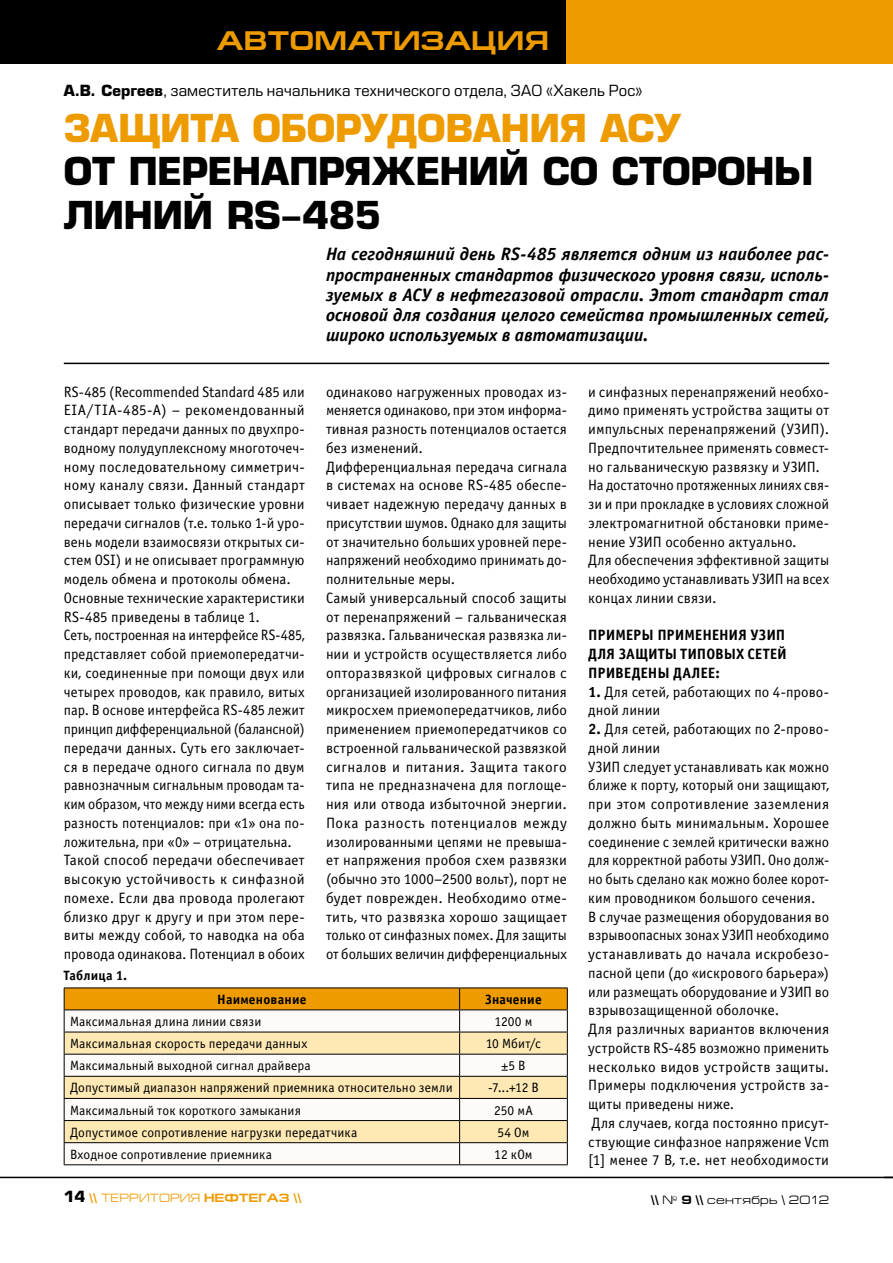
<style>
.page{position:relative;width:893px;height:1263px;background:#fff}
.page>*{position:absolute;margin:0;border:0;box-sizing:border-box;transform-origin:0 0}
.t1{font:700 37.5px "Europe";letter-spacing:-.02em;color:#000}
.t2{font:700 37.5px "Europe";letter-spacing:-.01em;color:#ee9b00}
.t3{font:700 27px "Europe Ext";color:#ee9b00}
.t4{font:italic 700 18px/20.2px "Officina Sans C";letter-spacing:-.005em;color:#000;text-align:justify}
.t5{font:15px/18.8px "Officina Sans C";letter-spacing:.005em;color:#000}
.t6{font:500 15px "Europe";letter-spacing:.01em;color:#000}
.t7{font:700 15px/18.8px "Officina Sans C";letter-spacing:-.005em;color:#000;text-align:justify}
.t8{font:13.5px "Officina Sans C";letter-spacing:.005em;color:#000}
.t9{font:700 13.5px "Officina Sans C";letter-spacing:.015em;color:#000}
.t10{font:700 12px "Europe Ext";color:#ee9b00}
.t11{font:12px "Europe Ext";letter-spacing:.02em;color:#000}
.s1{font-weight:700}
.s2{font-family:"Europe";font-size:15px;color:#000}
.s3{font-weight:400}
</style>
<div class="page">
<div style="left:0;top:0;width:893px;height:64px;background:#ee9b00"></div>
<div style="left:0;top:0;width:566px;height:64px;background:#000"></div>
<hr style="left:0;top:1177px;width:893px;height:1px;background:#000">
<hr style="left:64px;top:363px;width:765px;height:1px;background:#000">
<hr style="left:64px;top:1164px;width:396px;height:1px;background:#000">
<hr style="left:460px;top:1164px;width:108px;height:1px;background:#000">
<hr style="left:64px;top:987px;width:396px;height:1px;background:#000">
<hr style="left:460px;top:987px;width:108px;height:1px;background:#000">
<svg style="left:64px;top:988px;width:504px;height:176px"></svg>
<hr style="left:460px;top:1142px;width:108px;height:1px;background:#000">
<h2 class="t3" style="left:217px;top:26px;width:333px">Автоматизация</h2>
<p class="t6" style="left:64px;top:84px;width:581px"><span class="s1">А.В. Сергеев</span>, заместитель начальника технического отдела, ЗАО «Хакель Рос»</p>
<h1 class="t2" style="left:64px;top:106px;width:619px">ЗАЩИТА ОБОРУДОВАНИЯ АСУ</h1>
<h1 class="t1" style="left:64px;top:149px;width:576px">от перенапряжений со сторон</h1>
<h1 class="t1" style="left:774px;top:149px;width:41px">ы</h1>
<h1 class="t1" style="left:64px;top:193px;width:60px">лини</h1>
<h1 class="t1" style="left:182px;top:193px;width:201px">й RS-485</h1>
<p class="t4" style="left:326px;top:244px;width:505px">На сегодняшний день RS-485 является одним из наиболее рас&shy;пространенных стандартов физического уровня связи, исполь&shy;зуемых в АСУ в нефтегазовой отрасли. Этот стандарт стал основой для создания целого семейства промышленных сетей, широко используемых в автоматизации.</p>
<p class="t5" style="left:64px;top:382px;width:242px">RS-485 (Recommended Standard 485 или EIA/TIA-485-A) – рекомендованный стандарт передачи данных по двухпро&shy;водному полудуплексному многоточеч&shy;ному последовательному симметрич&shy;ному каналу связи. Данный стандарт описывает только физические уровни передачи сигналов (т.е. только 1-й уро&shy;вень модели взаимосвязи открытых си&shy;стем OSI) и не описывает программную модель обмена и протоколы обмена.<br>Основные технические характеристики RS-485 приведены в таблице 1.<br>Сеть, построенная на интерфейсе RS-485, представляет собой приемопередатчи&shy;ки, соединенные при помощи двух или четырех проводов, как правило, витых пар. В основе интерфейса RS-485 лежит принцип дифференциальной (балансной) передачи данных. Суть его заключает&shy;ся в передаче одного сигнала по двум равнозначным сигнальным проводам та&shy;ким образом, что между ними всегда есть разность потенциалов: при «1» она по&shy;ложительна, при «0» – отрицательна.<br>Такой способ передачи обеспечивает высокую устойчивость к синфазной помехе. Если два провода пролегают близко друг к другу и при этом пере&shy;виты между собой, то наводка на оба провода одинакова. Потенциал в обоих</p>
<p class="t5" style="left:326px;top:382px;width:242px">одинаково нагруженных проводах из&shy;меняется одинаково, при этом информа&shy;тивная разность потенциалов остается без изменений.<br>Дифференциальная передача сигнала в системах на основе RS-485 обеспе&shy;чивает надежную передачу данных в присутствии шумов. Однако для защиты от значительно больших уровней пере&shy;напряжений необходимо принимать до&shy;полнительные меры.<br>Самый универсальный способ защиты от перенапряжений – гальваническая развязка. Гальваническая развязка ли&shy;нии и устройств осуществляется либо опторазвязкой цифровых сигналов с организацией изолированного питания микросхем приемопередатчиков, либо применением приемопередатчиков со встроенной гальванической развязкой сигналов и питания. Защита такого типа не предназначена для поглоще&shy;ния или отвода избыточной энергии.<br>Пока разность потенциалов между изолированными цепями не превыша&shy;ет напряжения пробоя схем развязки (обычно это 1000–2500 вольт), порт не будет поврежден. Необходимо отме&shy;тить, что развязка хорошо защищает только от синфазных помех. Для защиты от больших величин дифференциальных</p>
<p class="t5" style="left:588px;top:382px;width:242px">и синфазных перенапряжений необхо&shy;димо применять устройства защиты от импульсных перенапряжений (УЗИП).<br>Предпочтительнее применять совмест&shy;но гальваническую развязку и УЗИП.<br>На достаточно протяженных линиях свя&shy;зи и при прокладке в условиях сложной электромагнитной обстановки приме&shy;нение УЗИП особенно актуально.<br>Для обеспечения эффективной защиты необходимо устанавливать УЗИП на всех концах линии связи.</p>
<p class="t7" style="left:588px;top:626px;width:200px">Примеры применения УЗИП для защиты тип овых сетей п риведены далее:</p>
<p class="t5" style="left:588px;top:682px;width:242px"><span class="s1">1.</span> Для сетей, работающих по 4-прово&shy;дной линии</p>
<p class="t5" style="left:588px;top:720px;width:242px"><span class="s1">2.</span> Для сетей, работающих по 2-прово&shy;дной линии<br>УЗИП следует устанавливать как можно ближе к порту, который они защищают, при этом сопротивление заземления должно быть минимальным. Хорошее соединение с землей критически важно для корректной работы УЗИП. Оно долж&shy;но быть сделано как можно более корот&shy;ким проводником большого сечения.<br>В случае размещения оборудования во взрывоопасных зонах УЗИП необходимо устанавливать до начала искробезо&shy;пасной цепи (до «искрового барьера») или размещать оборудование и УЗИП во взрывозащищенной оболочке.<br>Для различных вариантов включения устройств RS-485 возможно применить несколько видов устройств защиты.<br>Примеры подключения устройств за&shy;щиты приведены ниже.<br>Для случаев, когда постоянно присут&shy;ствующие синфазное напряжение Vcm [1] менее 7 В, т.е. нет необходимости</p>
<p class="t9" style="left:64px;top:967px;width:65px">Таблица 1.</p>
<p class="t9" style="left:217px;top:992px;width:91px">Наименование</p>
<p class="t9" style="left:485px;top:992px;width:58px">Значение</p>
<p class="t8" style="left:70px;top:1014px;width:193px">Максимальная длина линии связи</p>
<p class="t8" style="left:494px;top:1014px;width:40px">1200 м</p>
<p class="t8" style="left:70px;top:1036px;width:239px">Максимальная скорость передачи данных</p>
<p class="t8" style="left:486px;top:1036px;width:57px">10 Мбит/с</p>
<p class="t8" style="left:70px;top:1058px;width:242px">Максимальный выходной сигнал драйвера</p>
<p class="t8" style="left:501px;top:1058px;width:26px">±5 В</p>
<p class="t8" style="left:70px;top:1080px;width:384px">Допустимый диапазон напряжений приемника относительно земли</p>
<p class="t8" style="left:488px;top:1080px;width:52px">-7...+12 В</p>
<p class="t8" style="left:70px;top:1103px;width:232px">Максимальный ток короткого замыкания</p>
<p class="t8" style="left:494px;top:1103px;width:40px">250 мА</p>
<p class="t8" style="left:70px;top:1125px;width:289px">Допустимое сопротивление нагрузки передатчика</p>
<p class="t8" style="left:497px;top:1125px;width:34px">54 Ом</p>
<p class="t8" style="left:70px;top:1147px;width:203px">Входное сопротивление приемника</p>
<p class="t8" style="left:494px;top:1147px;width:40px">12 кОм</p>
<p class="t10" style="left:64px;top:1191px;width:239px"><span class="s2">14</span> \\ <span class="s3">ТЕРРИТОРИЯ</span> НЕФТЕГАЗ \\</p>
<p class="t11" style="left:651px;top:1193px;width:180px"><span class="s1">\\</span> № <span class="s1">9 \\</span> сентябрь \ 2012</p>
</div>
